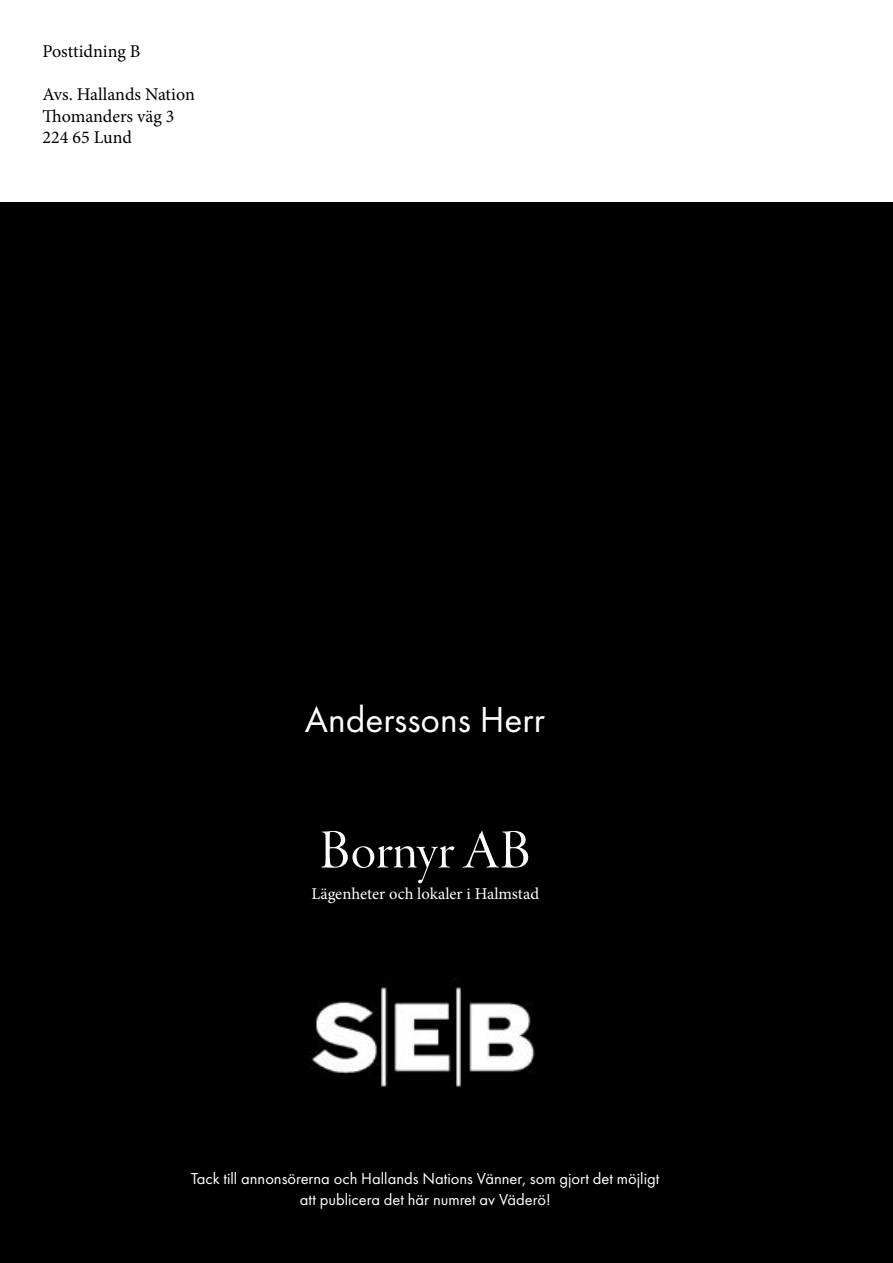
<style>
.page{position:relative;width:893px;height:1263px;background:#000}
.page>*{position:absolute;margin:0;border:0;box-sizing:border-box;transform-origin:0 0}
.t1{font:57px "Garamond Premr Pro Disp";letter-spacing:.005em;color:#fff}
.t2{font:37.5px "Futura PT";color:#fff}
.t3{font:18px/21.6px "Minion Pro";letter-spacing:-.005em;color:#000}
.t4{font:16.5px/21px "Futura PT";color:#fff;text-align:center}
.t5{font:16.5px "Minion Pro";color:#fff}
</style>
<div class="page">
<div style="left:0;top:0;width:893px;height:202px;background:#fff"></div>
<img style="left:311px;top:979px;width:224px;height:108px">
<p class="t3" style="left:43px;top:40px;width:99px">Posttidning B</p>
<p class="t3" style="left:43px;top:83px;width:154px">Avs. Hallands Nation<br>Thomanders väg 3<br>224 65 Lund</p>
<h2 class="t2" style="left:305px;top:697px;width:242px">Anderssons Herr</h2>
<h1 class="t1" style="left:320px;top:819px;width:212px">Bornyr AB</h1>
<p class="t5" style="left:311px;top:882px;width:229px">Lägenheter och lokaler i Halmstad</p>
<p class="t4" style="left:191px;top:1168px;width:470px">Tack till annonsörerna och Hallands Nations Vänner, som gjort det möjligt att publicera det här numret av Väderö!</p>
</div>
